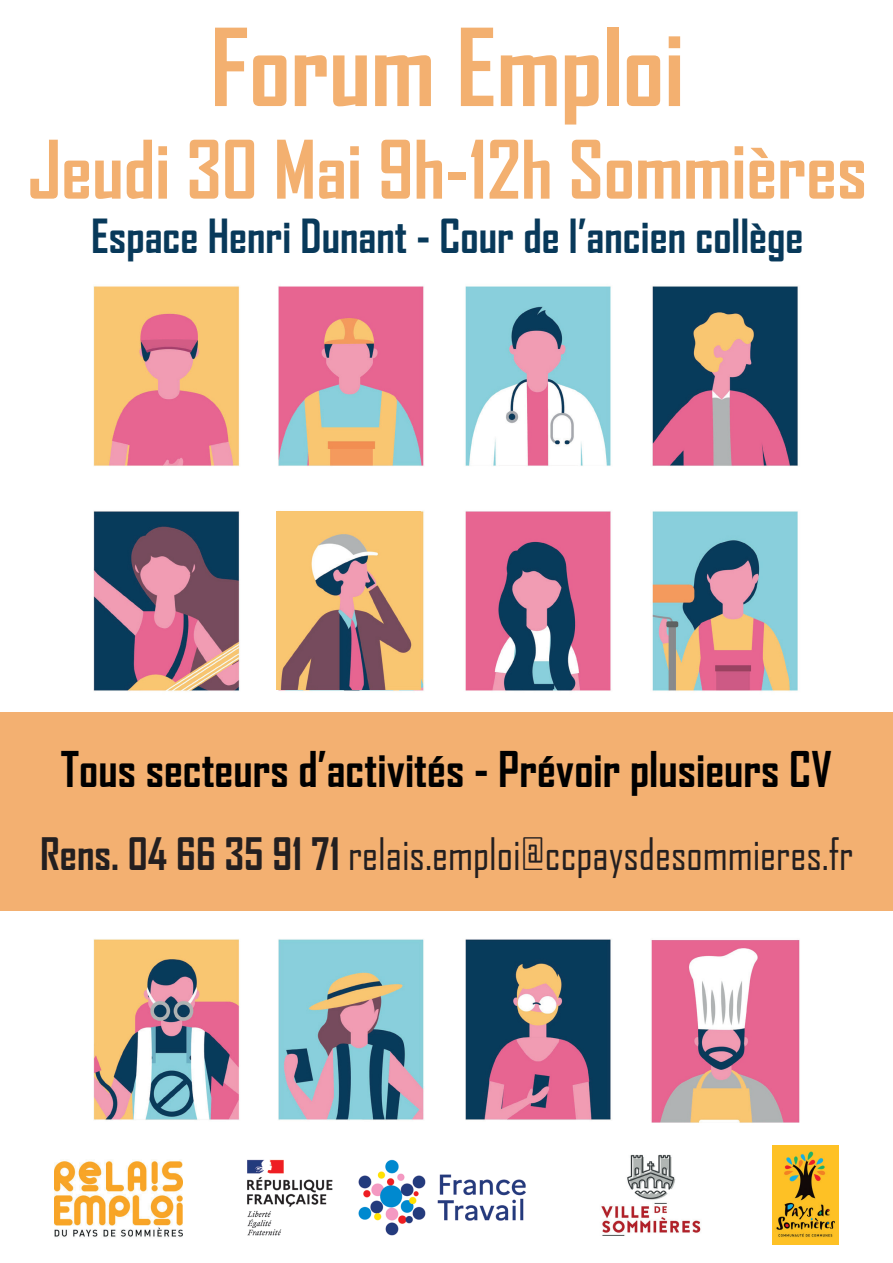
<style>
.page{position:relative;width:893px;height:1263px;background:#fff}
.page>*{position:absolute;margin:0;border:0;box-sizing:border-box;transform-origin:0 0}
.t1{font:700 102.6px "Agency FB";color:#f3b070}
.t2{font:700 77.1px "Agency FB";color:#f3b070}
.t3{font:700 47.1px "Agency FB";color:#000}
.t4{font:700 45px "Agency FB";color:#08395a}
.t5{font:42.9px "Agency FB";color:#231f20}
.s1{font-weight:700}
</style>
<div class="page">
<img style="left:93px;top:286px;width:705px;height:405px">
<img style="left:54px;top:1160px;width:129px;height:77px">
<img style="left:773px;top:1145px;width:66px;height:99px">
<img style="left:247px;top:1159px;width:279px;height:77px">
<img style="left:601px;top:1154px;width:100px;height:82px">
<img style="left:276px;top:511px;width:145px;height:179px">
<div style="left:1px;top:712px;width:892px;height:199px;background:#f3b071"></div>
<img style="left:93px;top:939px;width:559px;height:184px">
<img style="left:652px;top:940px;width:148px;height:183px">
<h1 class="t1" style="left:210px;top:4px;width:476px">Forum Emploi</h1>
<h2 class="t2" style="left:28px;top:122px;width:841px">Jeudi 30 Mai 9h-12h Sommières</h2>
<p class="t4" style="left:91px;top:208px;width:714px">Espace Henri Dunant - Cour de l’ancien collège</p>
<p class="t3" style="left:61px;top:740px;width:773px">Tous secteurs d’activités - Prévoir plusieurs CV</p>
<p class="t5" style="left:40px;top:828px;width:815px"><span class="s1">Rens. 04 66 35 91 71</span> relais.emploi@ccpaysdesommieres.fr</p>
</div>
